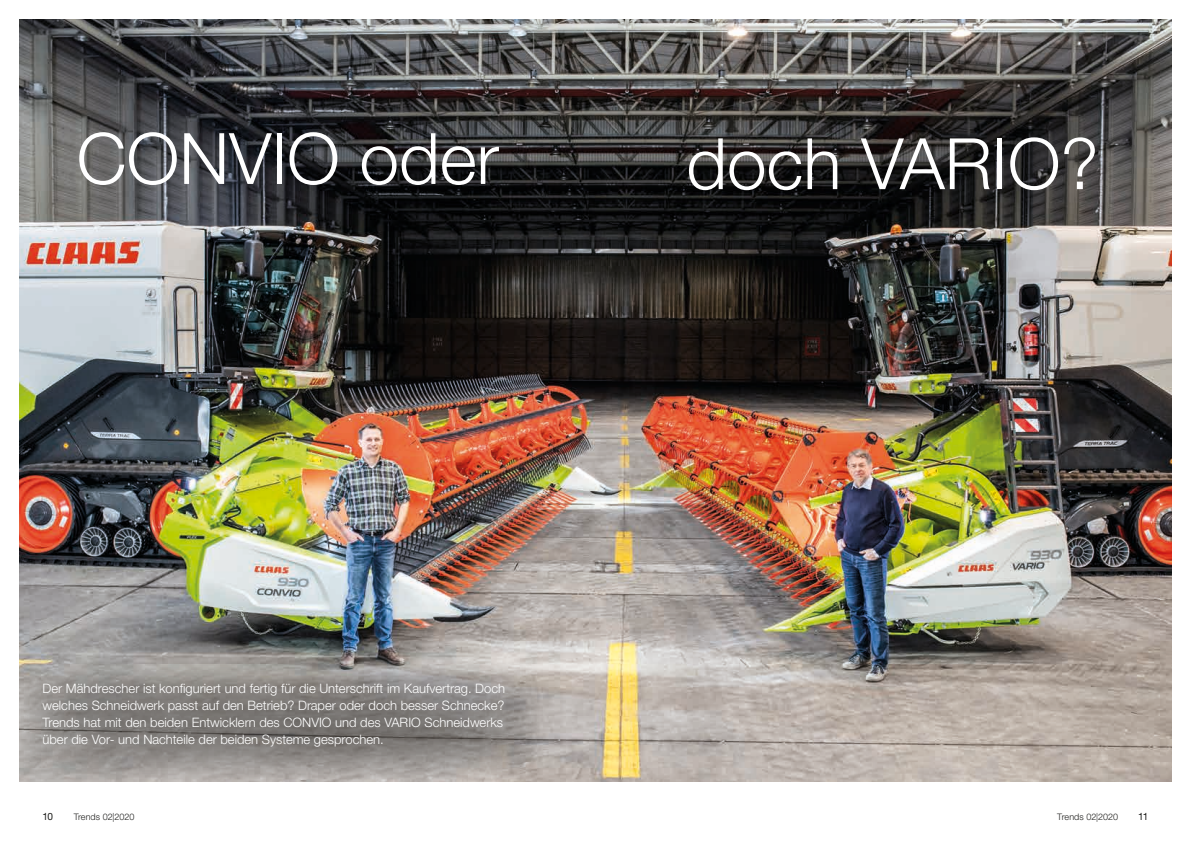
<style>
.page{position:relative;width:1191px;height:842px;background:#fff}
.page>*{position:absolute;margin:0;border:0;box-sizing:border-box;transform-origin:0 0}
.t1{font:300 71px "CLAAS Helvetica Neue";color:#fff}
.t2{font:300 13px/17px "CLAAS Helvetica Neue";color:#fff}
.t3{font:10px "CLAAS Helvetica Neue";color:#1d1d1b}
.t4{font:300 9px "CLAAS Helvetica Neue";color:#1d1d1b}
</style>
<div class="page">
<img style="left:20px;top:20px;width:1151px;height:761px">
<svg style="left:20px;top:661px;width:520px;height:120px;background:#918d8a"></svg>
<h1 class="t1" style="left:77px;top:113px;width:424px">CONVIO oder</h1>
<h1 class="t1" style="left:686px;top:118px;width:414px">doch VARIO?</h1>
<p class="t2" style="left:43px;top:680px;width:464px">Der Mähdrescher ist konfiguriert und fertig für die Unterschrift im Kaufvertrag. Doch welches Schneidwerk passt auf den Betrieb? Draper oder doch besser Schnecke?<br>Trends hat mit den beiden Entwicklern des CONVIO und des VARIO Schneidwerks über die Vor- und Nachteile der beiden Systeme gesprochen.</p>
<p class="t3" style="left:43px;top:810px;width:12px">10</p>
<p class="t4" style="left:74px;top:811px;width:62px">Trends 02|2020</p>
<p class="t4" style="left:1057px;top:811px;width:62px">Trends 02|2020</p>
<p class="t3" style="left:1138px;top:810px;width:12px">11</p>
</div>
